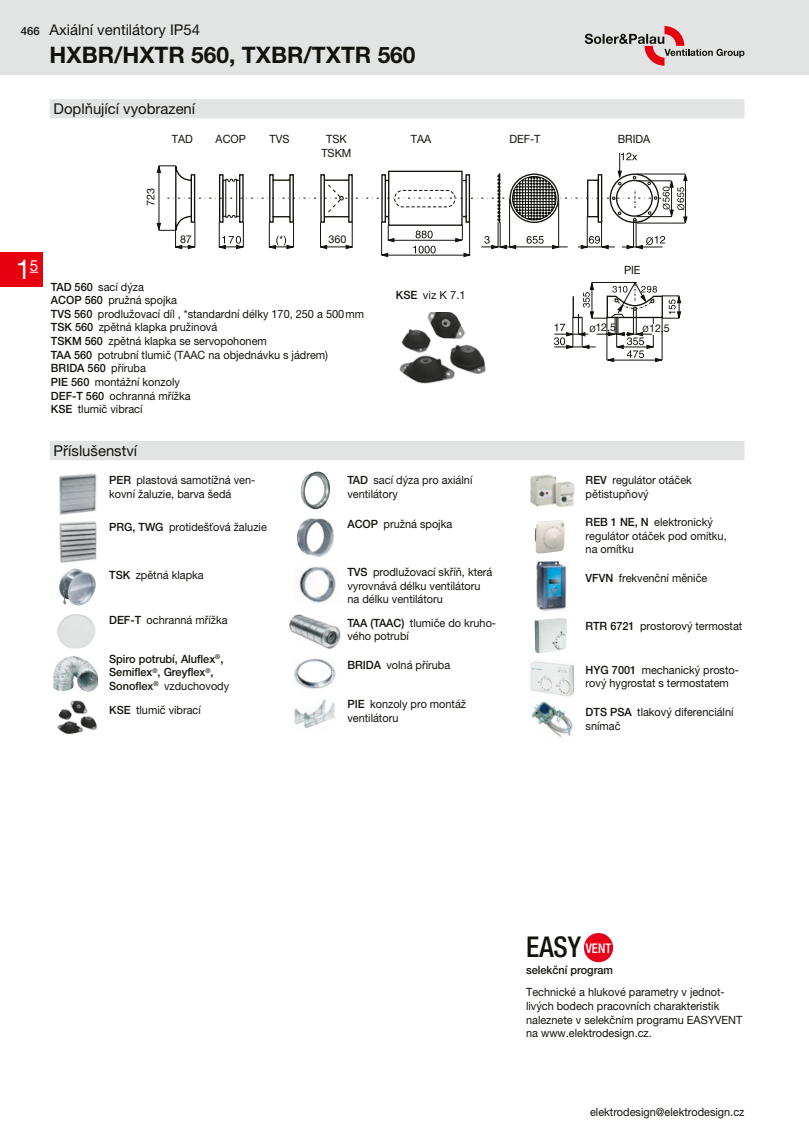
<style>
.page{position:relative;width:809px;height:1141px;background:#fff}
.page>*{position:absolute;margin:0;border:0;box-sizing:border-box;transform-origin:0 0}
.t1{font:500 condensed 28.7px "Helvetica Neue LT Pro";color:#12120d;scale:.96 1}
.t2{font:27.12px "Helvetica Neue LT Pro";color:#fff}
.t3{font:700 22.75px "Helvetica Neue LT Pro";color:#12120d}
.t4{font:14.88px "Helvetica Neue LT Pro";color:#12120d}
.t5{font:11.38px/13.7px "Helvetica Neue LT Pro";color:#12120d;scale:.96 1}
.t6{font:500 11.38px/13.7px "Helvetica Neue LT Pro";color:#12120d;scale:.96 1}
.t7{font:500 11.38px "Helvetica Neue LT Pro";color:#12120d}
.t8{font:11.2px "Helvetica Neue LT Pro";color:#12120d}
.t9{font:10.67px "Helvetica Neue LT Pro";color:#12120d}
.s1{font-weight:500}
.s2{font-weight:500;font-size:11.38px}
.s3{font-weight:400}
</style>
<div class="page">
<div style="left:0;top:0;width:809px;height:74px;background:#e2e3e3"></div>
<svg style="left:584px;top:26px;width:160px;height:40px"></svg>
<div style="left:0;top:252px;width:42px;height:35px;background:#e7000e"></div>
<svg style="left:157px;top:153px;width:530px;height:104px"></svg>
<svg style="left:554px;top:282px;width:127px;height:80px"></svg>
<div style="left:165px;top:134px;width:34px;height:25px;background:#fff"></div>
<div style="left:212px;top:134px;width:37px;height:25px;background:#fff"></div>
<div style="left:259px;top:134px;width:41px;height:25px;background:#fff"></div>
<div style="left:318px;top:134px;width:37px;height:25px;background:#fff"></div>
<div style="left:506px;top:134px;width:37px;height:25px;background:#fff"></div>
<div style="left:383px;top:134px;width:75px;height:25px;background:#fff"></div>
<img style="left:399px;top:312px;width:87px;height:72px">
<div style="left:50px;top:99px;width:694px;height:19px;background:#e2e3e3"></div>
<div style="left:584px;top:933px;width:29px;height:29px;background:#e7001a;border-radius:50%"></div>
<img style="left:57px;top:614px;width:39px;height:35px">
<img style="left:57px;top:700px;width:41px;height:35px">
<img style="left:534px;top:520px;width:30px;height:33px">
<img style="left:531px;top:474px;width:43px;height:33px">
<img style="left:296px;top:518px;width:38px;height:39px">
<img style="left:300px;top:471px;width:30px;height:38px">
<img style="left:299px;top:566px;width:37px;height:37px">
<img style="left:294px;top:699px;width:42px;height:29px">
<img style="left:294px;top:658px;width:42px;height:31px">
<img style="left:290px;top:614px;width:51px;height:35px">
<div style="left:50px;top:441px;width:694px;height:19px;background:#e2e3e3"></div>
<img style="left:531px;top:701px;width:42px;height:37px">
<img style="left:59px;top:473px;width:38px;height:42px">
<img style="left:59px;top:521px;width:38px;height:42px">
<img style="left:53px;top:656px;width:45px;height:36px">
<img style="left:534px;top:618px;width:33px;height:36px">
<img style="left:530px;top:661px;width:45px;height:36px">
<img style="left:59px;top:569px;width:37px;height:37px">
<img style="left:536px;top:561px;width:31px;height:50px">
<p class="t7" style="left:21px;top:25px;width:20px">466</p>
<h3 class="t4" style="left:50px;top:21px;width:152px">Axiální ventilátory IP54</h3>
<h3 class="t3" style="left:50px;top:41px;width:367px">HXBR/HXTR 560, TXBR/TXTR 560</h3>
<h2 class="t2" style="left:16px;top:254px;width:24px">1<sup>5</sup></h2>
<h3 class="t4" style="left:54px;top:100px;width:143px">Doplňující vyobrazení</h3>
<p class="t9" style="left:144px;top:206px;width:19px;rotate:-90deg">723</p>
<p class="t5" style="left:172px;top:132px;width:23px">TAD</p>
<p class="t5" style="left:215px;top:132px;width:33px">ACOP</p>
<p class="t5" style="left:269px;top:132px;width:22px">TVS</p>
<p class="t5" style="left:321px;top:132px;width:33px;text-align:center">TSK<br>TSKM</p>
<p class="t5" style="left:509px;top:132px;width:34px">DEF-T</p>
<p class="t5" style="left:411px;top:132px;width:23px">TAA</p>
<p class="t5" style="left:617px;top:132px;width:35px">BRIDA</p>
<p class="t9" style="left:180px;top:233px;width:13px">87</p>
<p class="t9" style="left:328px;top:233px;width:19px">360</p>
<p class="t5" style="left:624px;top:263px;width:19px">PIE</p>
<p class="t5" style="left:51px;top:280px;width:328px"><span class="s1">TAD 560</span> sací dýza<br><span class="s1">ACOP 560</span> pružná spojka<br><span class="s1">TVS 560</span> prodlužovací díl , *standardní délky 170, 250 a 500mm<br><span class="s1">TSK 560</span> zpětná klapka pružinová<br><span class="s1">TSKM 560</span> zpětná klapka se servopohonem<br><span class="s1">TAA 560</span> potrubní tlumič (TAAC na objednávku s jádrem)<br><span class="s1">BRIDA 560</span> příruba<br><span class="s1">PIE 560</span> montážní konzoly<br><span class="s1">DEF-T 560</span> ochranná mřížka<br><span class="s1">KSE</span> tlumič vibrací</p>
<p class="t8" style="left:396px;top:288px;width:71px"><span class="s2">KSE</span> viz K 7.1</p>
<h3 class="t4" style="left:54px;top:442px;width:85px">Příslušenství</h3>
<p class="t5" style="left:109px;top:473px;width:154px"><span class="s1">PER</span> plastová samotížná ven&shy;kovní žaluzie, barva šedá</p>
<p class="t5" style="left:109px;top:520px;width:166px"><span class="s1">PRG, TWG</span> protidešťová žaluzie</p>
<p class="t5" style="left:109px;top:568px;width:100px"><span class="s1">TSK</span> zpětná klapka</p>
<p class="t5" style="left:109px;top:613px;width:125px"><span class="s1">DEF-T</span> ochranná mřížka</p>
<p class="t6" style="left:109px;top:652px;width:126px">Spiro potrubí, Aluflex<sup>®</sup>,<br>Semiflex<sup>®</sup>, Greyflex<sup>®</sup>,<br>Sonoflex<sup>®</sup> <span class="s3">vzduchovody</span></p>
<p class="t5" style="left:109px;top:703px;width:97px"><span class="s1">KSE</span> tlumič vibrací</p>
<p class="t5" style="left:347px;top:473px;width:132px"><span class="s1">TAD</span> sací dýza pro axiální ventilátory</p>
<p class="t5" style="left:347px;top:516px;width:111px"><span class="s1">ACOP</span> pružná spojka</p>
<p class="t5" style="left:347px;top:565px;width:153px"><span class="s1">TVS</span> prodlužovací skříň, která vyrovnává délku ventilátoru na délku ventilátoru</p>
<p class="t5" style="left:347px;top:616px;width:156px"><span class="s1">TAA (TAAC)</span> tlumiče do kruho&shy;vého potrubí</p>
<p class="t5" style="left:347px;top:658px;width:109px"><span class="s1">BRIDA</span> volná příruba</p>
<p class="t5" style="left:347px;top:697px;width:125px"><span class="s1">PIE</span> konzoly pro montáž ventilátoru</p>
<p class="t9" style="left:595px;top:321px;width:22px">12,5</p>
<p class="t9" style="left:649px;top:322px;width:22px">12,5</p>
<p class="t5" style="left:585px;top:473px;width:112px"><span class="s1">REV</span> regulátor otáček pětistupňový</p>
<p class="t5" style="left:585px;top:515px;width:148px"><span class="s1">REB 1 NE, N</span> elektronický regulátor otáček pod omítku, na omítku</p>
<p class="t5" style="left:585px;top:571px;width:128px"><span class="s1">VFVN</span> frekvenční měniče</p>
<p class="t5" style="left:585px;top:619px;width:165px"><span class="s1">RTR 6721</span> prostorový termostat</p>
<p class="t5" style="left:585px;top:663px;width:161px"><span class="s1">HYG 7001</span> mechanický prosto&shy;rový hygrostat s termostatem</p>
<p class="t5" style="left:585px;top:705px;width:155px"><span class="s1">DTS PSA</span> tlakový diferenciální snímač</p>
<h1 class="t1" style="left:526px;top:930px;width:90px">EASY <sup>VENT</sup></h1>
<p class="t5" style="left:526px;top:985px;width:227px">Technické a hlukové parametry v jednot&shy;livých bodech pracovních charakteristik naleznete v selekčním programu EASYVENT na www.elektrodesign.cz.</p>
<p class="t6" style="left:526px;top:963px;width:92px">selekční program</p>
<p class="t5" style="left:590px;top:1105px;width:162px">elektrodesign@elektrodesign.cz</p>
</div>
